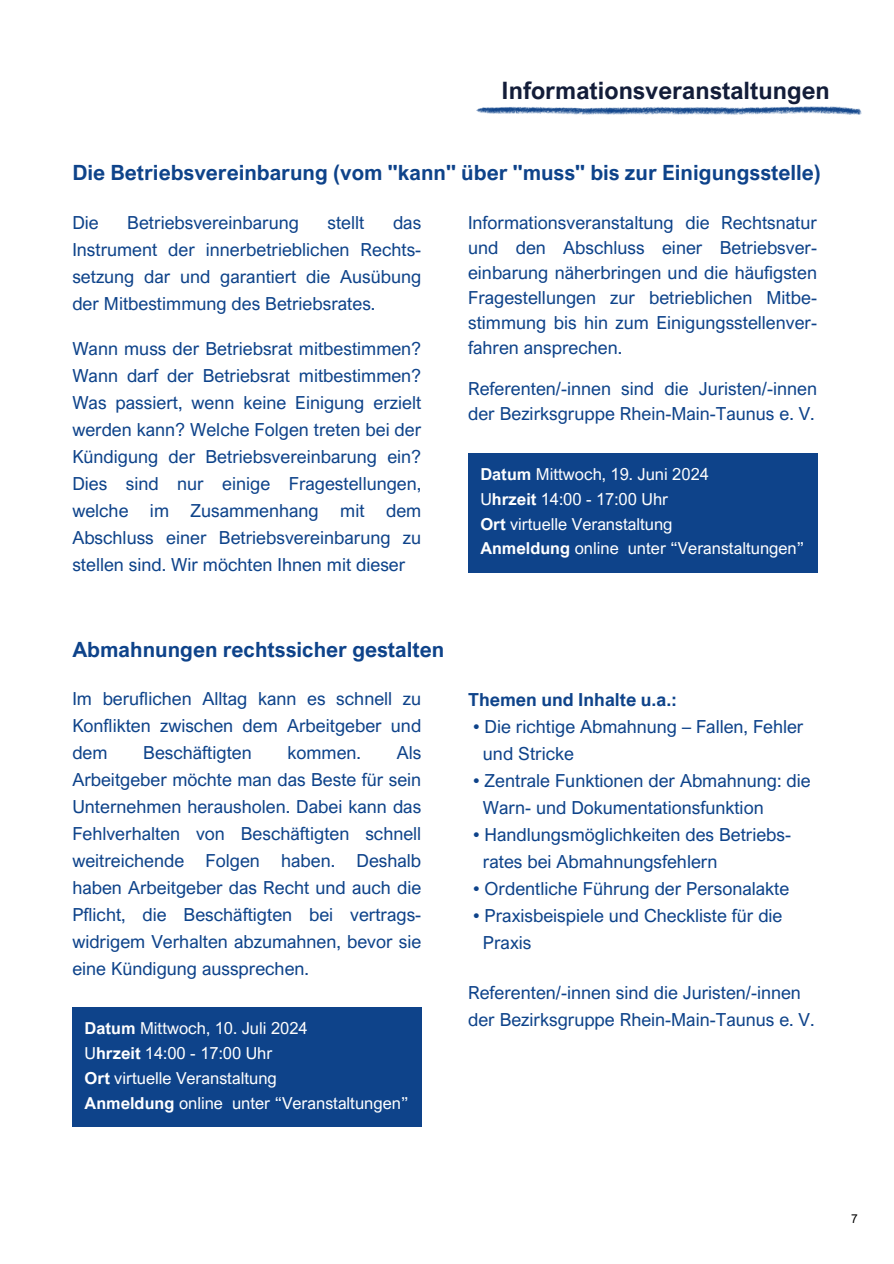
<style>
.page{position:relative;width:894px;height:1264px;background:#fff}
.page>*{position:absolute;margin:0;border:0;box-sizing:border-box;transform-origin:0 0}
.t1{font:700 24px "Arial Nova";color:#131d39}
.t2{font:700 21px "Arial Nova";color:#0e438a}
.t3{font:18px/27px "Arial Nova";color:#0e438a;text-align:justify}
.t4{font:700 18px "Arial Nova";color:#0e438a}
.t5{font:16.5px "Arial Nova";color:#fff}
.t6{font:16.5px "Arial Nova";color:#fdfdfd}
.t7{font:12px "Arial Nova";color:#000}
.s1{font-weight:700}
</style>
<div class="page">
<svg style="left:476px;top:106px;width:386px;height:9px"></svg>
<div style="left:468px;top:453px;width:348px;height:119px;background:#0e438a"></div>
<div style="left:72px;top:1007px;width:349px;height:119px;background:#0e438a"></div>
<p class="t1" style="left:501px;top:75px;width:329px">Informationsveranstaltungen</p>
<h2 class="t2" style="left:72px;top:160px;width:749px">Die Betriebsvereinbarung (vom "kann" über "muss" bis zur Einigungsstelle)</h2>
<p class="t3" style="left:468px;top:209px;width:350px;line-height:25px">Informationsveranstaltung die Rechtsnatur und den Abschluss einer Betriebsver&shy;einbarung näherbringen und die häufigsten Fragestellungen zur betrieblichen Mitbe&shy;stimmung bis hin zum Einigungsstellenver&shy;fahren ansprechen.</p>
<p class="t3" style="left:468px;top:375px;width:350px;line-height:25px">Referenten/-innen sind die Juristen/-innen der Bezirksgruppe Rhein-Main-Taunus e. V.</p>
<h1 class="t3" style="left:72px;top:208px;width:350px;text-indent:320px">das Instrument der innerbetrieblichen Rechts&shy;setzung dar und garantiert die Ausübung der Mitbestimmung des Betriebsrates.</h1>
<p class="t3" style="left:72px;top:334px;width:350px">Wann muss der Betriebsrat mitbestimmen?<br>Wann darf der Betriebsrat mitbestimmen?<br>Was passiert, wenn keine Einigung erzielt werden kann? Welche Folgen treten bei der Kündigung der Betriebsvereinbarung ein?<br>Dies sind nur einige Fragestellungen, welche im Zusammenhang mit dem Abschluss einer Betriebsvereinbarung zu stellen sind. Wir möchten Ihnen mit dieser</p>
<h1 class="t3" style="left:72px;top:208px;width:28px">Die</h1>
<h1 class="t3" style="left:127px;top:208px;width:173px">Betriebsvereinbarung</h1>
<h1 class="t3" style="left:327px;top:208px;width:38px">stellt</h1>
<p class="t6" style="left:480px;top:464px;width:230px"><span class="s1">Datum</span> Mittwoch, 19. Juni 2024</p>
<p class="t5" style="left:480px;top:488px;width:189px">U<span class="s1">hrzeit</span> 14:00 - 17:00 Uhr</p>
<p class="t5" style="left:480px;top:513px;width:194px"><span class="s1">Ort</span> virtuelle Veranstaltung</p>
<p class="t5" style="left:480px;top:538px;width:325px"><span class="s1">Anmeldung</span> online unter “Veranstaltungen”</p>
<h2 class="t2" style="left:72px;top:636px;width:373px">Abmahnungen rechtssicher gestalten</h2>
<p class="t3" style="left:72px;top:684px;width:350px">Im beruflichen Alltag kann es schnell zu Konflikten zwischen dem Arbeitgeber und dem</p>
<p class="t3" style="left:143px;top:738px;width:110px">Beschäftigten</p>
<p class="t3" style="left:287px;top:738px;width:75px">kommen.</p>
<p class="t3" style="left:72px;top:738px;width:350px;text-indent:324px">Als Arbeitgeber möchte man das Beste für sein Unternehmen herausholen. Dabei kann das Fehlverhalten von Beschäftigten schnell weitreichende Folgen haben. Deshalb haben Arbeitgeber das Recht und auch die Pflicht, die Beschäftigten bei vertrags&shy;widrigem Verhalten abzumahnen, bevor sie eine Kündigung aussprechen.</p>
<p class="t6" style="left:85px;top:1018px;width:225px"><span class="s1">Datum</span> Mittwoch, 10. Juli 2024</p>
<p class="t5" style="left:85px;top:1042px;width:189px">U<span class="s1">hrzeit</span> 14:00 - 17:00 Uhr</p>
<p class="t5" style="left:85px;top:1067px;width:194px"><span class="s1">Ort</span> virtuelle Veranstaltung</p>
<p class="t5" style="left:85px;top:1092px;width:325px"><span class="s1">Anmeldung</span> online unter “Veranstaltungen”</p>
<p class="t4" style="left:468px;top:688px;width:210px">Themen und Inhalte u.a.:</p>
<p class="t3" style="left:473px;top:713px;width:332px">• Die richtige Abmahnung – Fallen, Fehler</p>
<p class="t3" style="left:483px;top:740px;width:92px">und Stricke</p>
<p class="t3" style="left:473px;top:767px;width:339px">• Zentrale Funktionen der Abmahnung: die</p>
<p class="t3" style="left:483px;top:794px;width:282px">Warn- und Dokumentationsfunktion</p>
<p class="t3" style="left:473px;top:821px;width:319px">• Handlungsmöglichkeiten des Betriebs-</p>
<p class="t3" style="left:483px;top:848px;width:236px">rates bei Abmahnungsfehlern</p>
<p class="t3" style="left:473px;top:875px;width:317px">• Ordentliche Führung der Personalakte</p>
<p class="t3" style="left:473px;top:902px;width:311px">• Praxisbeispiele und Checkliste für die</p>
<p class="t3" style="left:483px;top:929px;width:50px">Praxis</p>
<p class="t3" style="left:468px;top:978px;width:348px">Referenten/-innen sind die Juristen/-innen der Bezirksgruppe Rhein-Main-Taunus e. V.</p>
<p class="t7" style="left:850px;top:1211px;width:8px">7</p>
</div>
